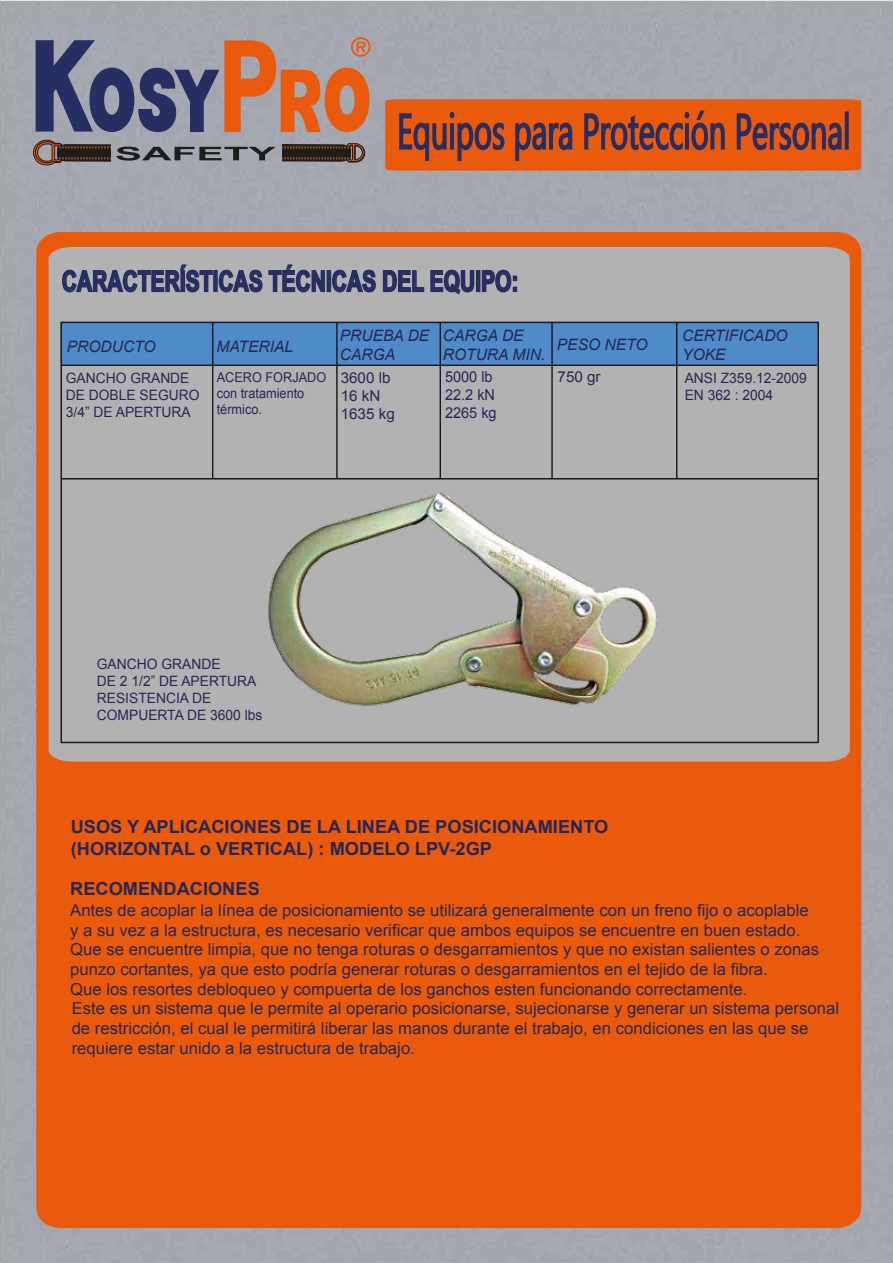
<style>
.page{position:relative;width:893px;height:1263px;background:#fff}
.page>*{position:absolute;margin:0;border:0;box-sizing:border-box;transform-origin:0 0}
.t1{font:700 28.65px "Arial";color:#262e62;scale:.73 1}
.t2{font:700 18px/21.6px "Arial";color:#262754}
.t3{font:16.5px/19.6px "Arial";color:#262754}
.t4{font:italic 15.75px/18.9px "Arial";color:#262754}
.t5{font:15px/18px "Arial";color:#262754}
.t6{font:14.25px/17.1px "Arial";color:#262754}
.t7{font:13.5px/16.2px "Arial";color:#262754;scale:.94 1}
</style>
<div class="page">
<div style="left:51px;top:387px;width:812px;height:842px;background:#ea5a0d"></div>
<img style="left:0;top:0;width:51px;height:1263px">
<div style="left:46px;top:387px;width:806px;height:377px;background:#b3b2b2"></div>
<svg style="left:33px;top:37px;width:830px;height:350px;background:#ab9088"></svg>
<div style="left:60px;top:322px;width:759px;height:42px;background:#508bc9"></div>
<hr style="left:61px;top:364px;width:756px;height:2px;background:#1b171c">
<hr style="left:551px;top:323px;width:2px;height:156px;background:#1b171c">
<hr style="left:440px;top:323px;width:1px;height:156px;background:#1b171c">
<hr style="left:336px;top:322px;width:2px;height:157px;background:#1b171c">
<hr style="left:212px;top:323px;width:1px;height:156px;background:#1b171c">
<hr style="left:676px;top:323px;width:1px;height:156px;background:#1b171c">
<hr style="left:61px;top:478px;width:757px;height:1px;background:#1b171c">
<img style="left:253px;top:450px;width:433px;height:325px">
<h1 class="t1" style="left:62px;top:262px;width:627px">CARACTERÍSTICAS TÉCNICAS DEL EQUIPO:</h1>
<p class="t4" style="left:67px;top:337px;width:91px">PRODUCTO</p>
<p class="t4" style="left:216px;top:337px;width:78px">MATERIAL</p>
<p class="t4" style="left:340px;top:326px;width:91px">PRUEBA DE<br>CARGA</p>
<p class="t4" style="left:443px;top:326px;width:104px">CARGA DE<br>ROTURA MIN.</p>
<p class="t4" style="left:682px;top:326px;width:107px">CERTIFICADO<br>YOKE</p>
<p class="t6" style="left:66px;top:370px;width:135px">GANCHO GRANDE<br>DE DOBLE SEGURO<br>3/4” DE APERTURA</p>
<p class="t7" style="left:217px;top:369px;width:118px">ACERO FORJADO con tratamiento térmico.</p>
<p class="t5" style="left:341px;top:369px;width:56px">3600 lb<br>16 kN<br>1635 kg</p>
<p class="t5" style="left:445px;top:367px;width:53px">5000 lb<br>22.2 kN<br>2265 kg</p>
<p class="t6" style="left:685px;top:370px;width:124px">ANSI Z359.12-2009<br>EN 362 : 2004</p>
<p class="t4" style="left:557px;top:335px;width:92px">PESO NETO</p>
<p class="t5" style="left:558px;top:367px;width:45px">750 gr</p>
<p class="t6" style="left:97px;top:655px;width:167px">GANCHO GRANDE<br>DE 2 1/2” DE APERTURA<br>RESISTENCIA DE<br>COMPUERTA DE 3600 lbs</p>
<p class="t2" style="left:71px;top:816px;width:539px">USOS Y APLICACIONES DE LA LINEA DE POSICIONAMIENTO (HORIZONTAL o VERTICAL) : MODELO LPV-2GP</p>
<p class="t2" style="left:70px;top:879px;width:191px">RECOMENDACIONES</p>
<p class="t3" style="left:70px;top:900px;width:770px">Antes de acoplar la línea de posicionamiento se utilizará generalmente con un freno fijo o acoplable<br>y a su vez a la estructura, es necesario verificar que ambos equipos se encuentre en buen estado.<br>Que se encuentre limpia, que no tenga roturas o desgarramientos y que no existan salientes o zonas punzo cortantes, ya que esto podría generar roturas o desgarramientos en el tejido de la fibra.<br>Que los resortes debloqueo y compuerta de los ganchos esten funcionando correctamente.<br>Este es un sistema que le permite al operario posicionarse, sujecionarse y generar un sistema personal de restricción, el cual le permitirá liberar las manos durante el trabajo, en condiciones en las que se requiere estar unido a la estructura de trabajo.</p>
</div>
